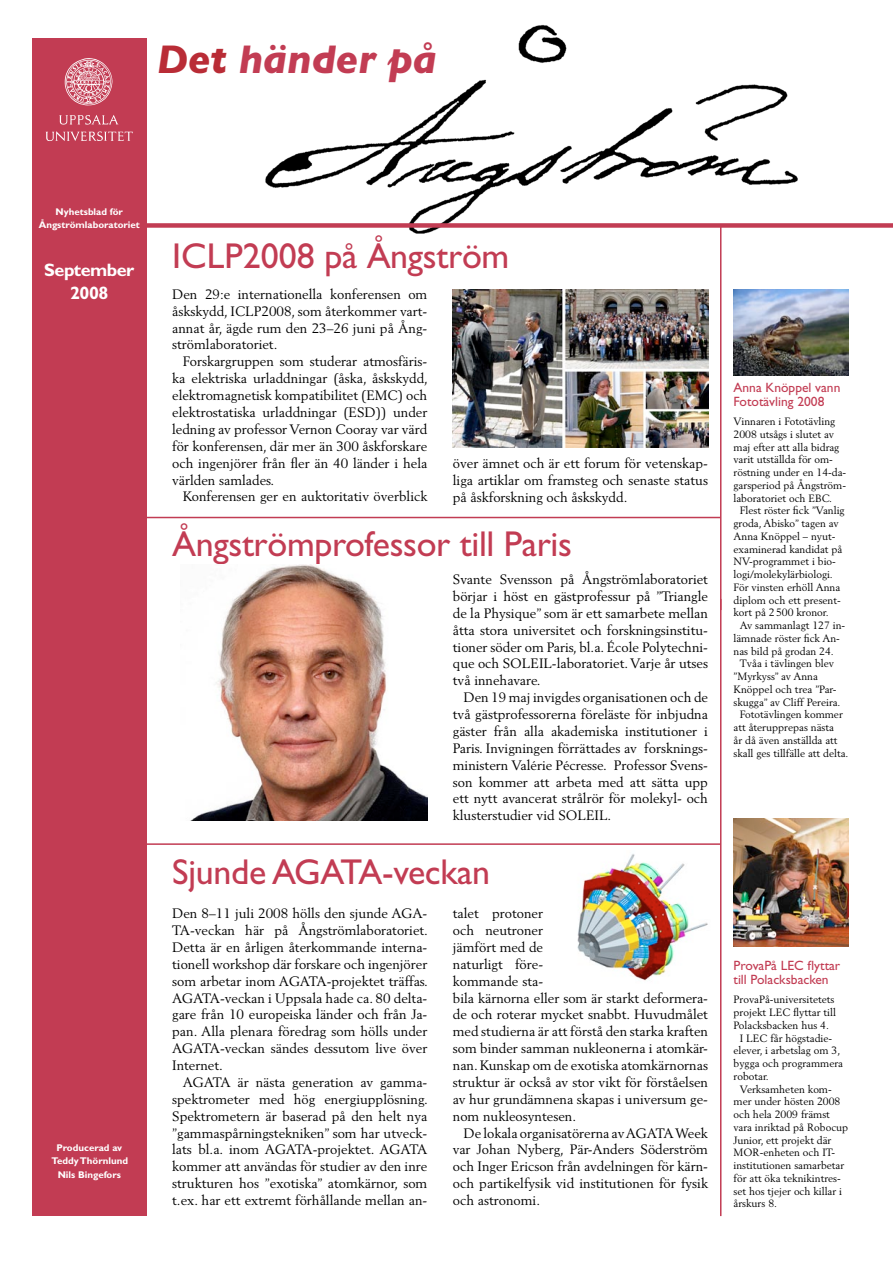
<style>
.page{position:relative;width:893px;height:1263px;background:#fff}
.page>*{position:absolute;margin:0;border:0;box-sizing:border-box;transform-origin:0 0}
.t1{font:italic 800 40.5px "Gill Alt One";color:#c23c53}
.t2{font:36px "Gill Alt One";letter-spacing:-.01em;color:#c23c53}
.t3{font:700 18px/22.5px "Gill Alt One";letter-spacing:-.03em;color:#fff;text-align:center}
.t4{font:13.5px/16.8px "Berling";color:#000;text-align:justify}
.t5{font:13.5px/14.2px "Gill Alt One";color:#c23c53}
.t6{font:10.5px/12.8px "Berling";color:#000}
.t7{font:700 9.75px/13.5px "Gill Alt One";color:#fff;text-align:center}
.s1{color:#b92c36}
</style>
<div class="page">
<img style="left:577px;top:850px;width:145px;height:134px">
<img style="left:265px;top:25px;width:533px;height:212px">
<div style="left:32px;top:38px;width:115px;height:1177px;background:#c23c53"></div>
<div style="left:123px;top:223px;width:770px;height:5px;background:#c23c53"></div>
<svg style="left:65px;top:58px;width:48px;height:48px"></svg>
<svg style="left:59px;top:115px;width:60px;height:10px"></svg>
<svg style="left:46px;top:131px;width:87px;height:10px"></svg>
<hr style="left:720px;top:225px;width:1px;height:385px;background:#c23c53">
<hr style="left:720px;top:599px;width:1px;height:617px;background:#c23c53">
<img style="left:733px;top:819px;width:115px;height:127px">
<hr style="left:137px;top:843px;width:583px;height:2px;background:#c23c53">
<img style="left:453px;top:289px;width:255px;height:159px">
<img style="left:733px;top:289px;width:115px;height:86px">
<hr style="left:136px;top:517px;width:584px;height:1px;background:#c23c53">
<img style="left:190px;top:565px;width:237px;height:256px">
<h1 class="t1" style="left:157px;top:36px;width:282px"><span class="s1">Det</span> händer på</h1>
<p class="t7" style="left:39px;top:204px;width:103px">Nyhetsblad för<br>Ångströmlaboratoriet</p>
<h3 class="t3" style="left:44px;top:258px;width:91px">September<br>2008</h3>
<p class="t7" style="left:52px;top:1141px;width:78px">Producerad av<br>Teddy Thörnlund<br>Nils Bingefors</p>
<h2 class="t2" style="left:172px;top:235px;width:339px">ICLP2008 på Ångström</h2>
<p class="t4" style="left:172px;top:286px;width:257px">Den 29:e internationella konferensen om åskskydd, ICLP2008, som återkommer vart&shy;annat år, ägde rum den 23–26 juni på Ång&shy;strömlaboratoriet.</p>
<p class="t4" style="left:172px;top:353px;width:257px;text-indent:11px">Forskargruppen som studerar atmosfäris&shy;ka elektriska urladdningar (åska, åskskydd, elektromagnetisk kompatibilitet (EMC) och elektrostatiska urladdningar (ESD)) under ledning av professor Vernon Cooray var värd för konferensen, där mer än 300 åskforskare och ingenjörer från fler än 40 länder i hela världen samlades.</p>
<p class="t4" style="left:183px;top:488px;width:246px">Konferensen ger en auktoritativ överblick</p>
<p class="t4" style="left:453px;top:455px;width:257px">över ämnet och är ett forum för vetenskap&shy;liga artiklar om framsteg och senaste status på åskforskning och åskskydd.</p>
<h2 class="t2" style="left:172px;top:523px;width:401px">Ångströmprofessor till Paris</h2>
<p class="t4" style="left:453px;top:571px;width:257px">Svante Svensson på Ångströmlaboratoriet börjar i höst en gästprofessur på ”Triangle de la Physique” som är ett samarbete mellan åtta stora universitet och forskningsinstitu&shy;tioner söder om Paris, bl.a. École Polytechni&shy;que och SOLEIL-laboratoriet. Varje år utses två innehavare.</p>
<p class="t4" style="left:453px;top:689px;width:257px;text-indent:11px">Den 19 maj invigdes organisationen och de två gästprofessorerna föreläste för inbjudna gäster från alla akademiska institutioner i Paris. Invigningen förrättades av forsknings&shy;ministern Valérie Pécresse. Professor Svens&shy;son kommer att arbeta med att sätta upp ett nytt avancerat strålrör för molekyl- och klusterstudier vid SOLEIL.</p>
<h2 class="t2" style="left:172px;top:851px;width:319px">Sjunde AGATA-veckan</h2>
<p class="t4" style="left:172px;top:905px;width:257px">Den 8–11 juli 2008 hölls den sjunde AGA-TA-veckan här på Ångströmlaboratoriet.<br>Detta är en årligen återkommande interna&shy;tionell workshop där forskare och ingenjörer som arbetar inom AGATA-projektet träffas.<br>AGATA-veckan i Uppsala hade ca. 80 delta&shy;gare från 10 europeiska länder och från Ja&shy;pan. Alla plenara föredrag som hölls under AGATA-veckan sändes dessutom live över Internet.</p>
<p class="t4" style="left:172px;top:1074px;width:257px;text-indent:11px">AGATA är nästa generation av gamma&shy;spektrometer med hög energiupplösning.<br>Spektrometern är baserad på den helt nya ”gammaspårningstekniken” som har utveck&shy;lats bl.a. inom AGATA-projektet. AGATA kommer att användas för studier av den inre strukturen hos ”exotiska” atomkärnor, som t.ex. har ett extremt förhållande mellan an-</p>
<p class="t4" style="left:453px;top:905px;width:257px;text-align:left">talet protoner<br>och neutroner<br>jämfört med de<br>naturligt före-<br>kommande sta-<br>bila kärnorna eller som är starkt deformera&shy;de och roterar mycket snabbt. Huvudmålet med studierna är att förstå den starka kraften som binder samman nukleonerna i atomkär&shy;nan. Kunskap om de exotiska atomkärnornas struktur är också av stor vikt för förståelsen av hur grundämnena skapas i universum ge&shy;nom nukleosyntesen.</p>
<p class="t4" style="left:453px;top:1124px;width:257px;text-indent:11px">De lokala organisatörerna av AGATA Week var Johan Nyberg, Pär-Anders Söderström och Inger Ericson från avdelningen för kärn&shy;och partikelfysik vid institutionen för fysik och astronomi.</p>
<p class="t5" style="left:733px;top:380px;width:108px">Anna Knöppel vann<br>Fototävling 2008</p>
<p class="t6" style="left:733px;top:415px;width:114px">Vinnaren i Fototävling<br>2008 utsågs i slutet av maj efter att alla bidrag varit utställda för om&shy;röstning under en 14-da&shy;garsperiod på Ångström&shy;laboratoriet och EBC.</p>
<p class="t6" style="left:733px;top:504px;width:113px;text-indent:6px">Flest röster fick ”Vanlig groda, Abisko” tagen av<br>Anna Knöppel – nyut&shy;examinerad kandidat på<br>NV-programmet i bio&shy;logi/molekylärbiologi.<br>För vinsten erhöll Anna diplom och ett present&shy;kort på 2500 kronor.</p>
<p class="t6" style="left:733px;top:619px;width:113px;text-indent:6px">Av sammanlagt 127 in&shy;lämnade röster fick An&shy;nas bild på grodan 24.</p>
<p class="t6" style="left:740px;top:657px;width:96px">Tvåa i tävlingen blev</p>
<p class="t6" style="left:733px;top:670px;width:86px">”Myrkyss” av Anna</p>
<p class="t6" style="left:733px;top:683px;width:104px">Knöppel och trea ”Par-</p>
<p class="t6" style="left:733px;top:695px;width:108px">skugga” av Cliff Pereira.</p>
<p class="t6" style="left:740px;top:708px;width:104px">Fototävlingen kommer</p>
<p class="t6" style="left:733px;top:721px;width:102px">att återupprepas nästa</p>
<p class="t6" style="left:733px;top:734px;width:106px">år då även anställda att</p>
<p class="t6" style="left:733px;top:746px;width:116px">skall ges tillfälle att delta.</p>
<p class="t5" style="left:733px;top:958px;width:108px">ProvaPå LEC flyttar till Polacksbacken</p>
<p class="t6" style="left:733px;top:993px;width:102px">ProvaPå-universitetets</p>
<p class="t6" style="left:733px;top:1006px;width:104px">projekt LEC flyttar till</p>
<p class="t6" style="left:733px;top:1019px;width:97px">Polacksbacken hus 4.</p>
<p class="t6" style="left:740px;top:1031px;width:94px">I LEC får högstadie-</p>
<p class="t6" style="left:733px;top:1044px;width:108px">elever, i arbetslag om 3,</p>
<p class="t6" style="left:733px;top:1057px;width:111px">bygga och programmera</p>
<p class="t6" style="left:733px;top:1070px;width:37px">robotar.</p>
<p class="t6" style="left:740px;top:1082px;width:93px">Verksamheten kom-</p>
<p class="t6" style="left:733px;top:1095px;width:108px">mer under hösten 2008</p>
<p class="t6" style="left:733px;top:1108px;width:98px">och hela 2009 främst</p>
<p class="t6" style="left:733px;top:1121px;width:116px">vara inriktad på Robocup</p>
<p class="t6" style="left:733px;top:1133px;width:99px">Junior, ett projekt där</p>
<p class="t6" style="left:733px;top:1146px;width:103px">MOR-enheten och IT-</p>
<p class="t6" style="left:733px;top:1159px;width:112px">institutionen samarbetar</p>
<p class="t6" style="left:733px;top:1172px;width:109px">för att öka teknikintres-</p>
<p class="t6" style="left:733px;top:1184px;width:110px">set hos tjejer och killar i</p>
<p class="t6" style="left:733px;top:1197px;width:45px">årskurs 8.</p>
</div>
